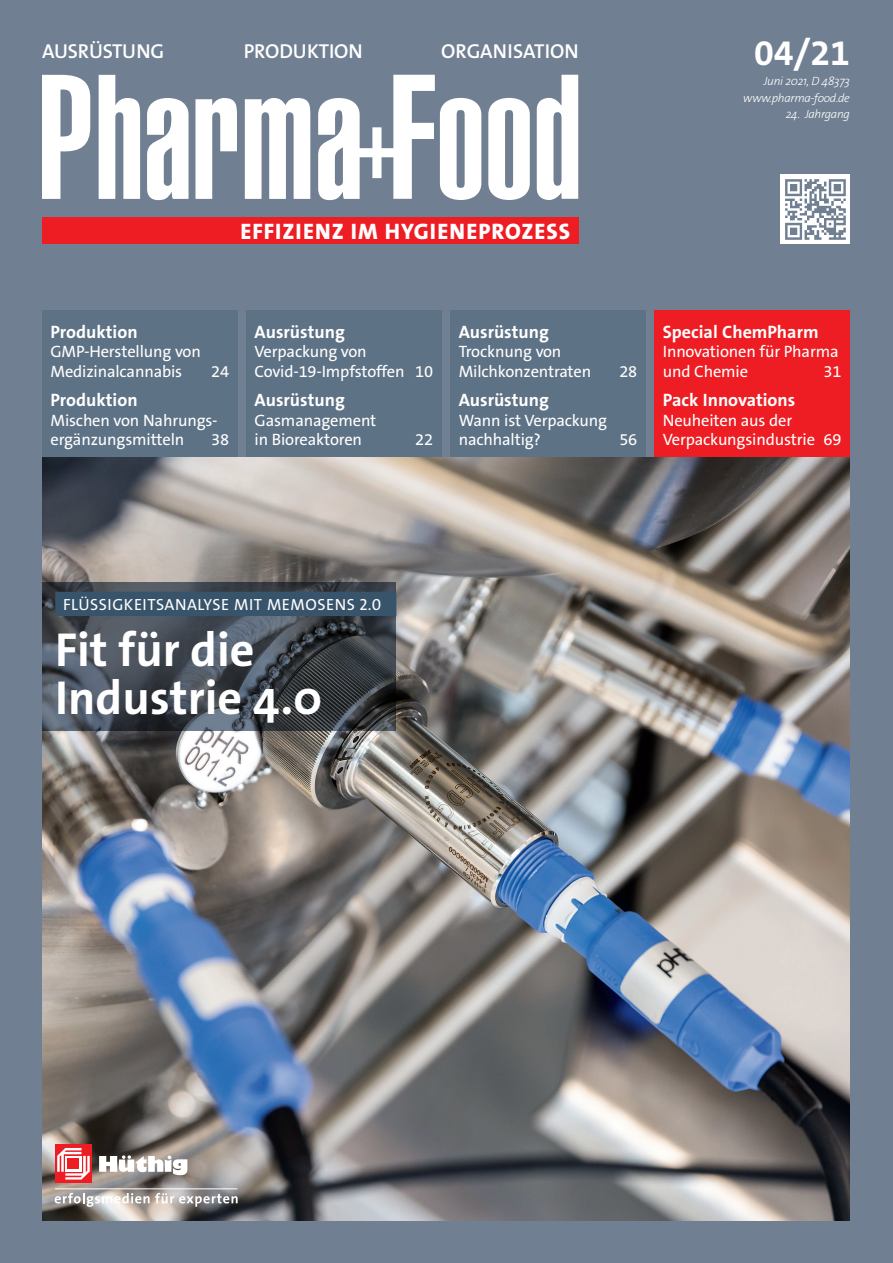
<style>
.page{position:relative;width:893px;height:1263px;background:#707f92}
.page>*{position:absolute;margin:0;border:0;box-sizing:border-box;transform-origin:0 0}
.t1{font:700 48px/48px "The Sans Os F";color:#fff}
.t2{font:700 36px "The Sans Os F";color:#fff}
.t3{font:800 22.5px "The Sans Os F";letter-spacing:.045em;color:#fff}
.t4{font:600 20.25px "The Sans Os F";letter-spacing:-.005em;color:#fff}
.titel1{font:700 18px "The Sans Os F";color:#fff}
.titel_2{font:16.5px/19.5px "The Sans Os F";letter-spacing:-.01em;color:#fff}
.t5{font:16.2px "The Sans Os F";letter-spacing:.035em;color:#fff}
.t6{font:italic 300 12px/16.5px "The Sans Os F";letter-spacing:-.025em;color:#fff;text-align:right}
</style>
<div class="page">
<img style="left:781px;top:175px;width:69px;height:69px">
<div style="left:42px;top:310px;width:196px;height:149px;background:#5e7286"></div>
<div style="left:246px;top:310px;width:196px;height:149px;background:#5e7286"></div>
<div style="left:654px;top:310px;width:196px;height:149px;background:#ee1d23"></div>
<div style="left:450px;top:310px;width:196px;height:149px;background:#5e7286"></div>
<svg style="left:42px;top:75px;width:49px;height:124px"></svg>
<svg style="left:99px;top:75px;width:41px;height:124px"></svg>
<svg style="left:147px;top:98px;width:42px;height:102px"></svg>
<svg style="left:195px;top:98px;width:42px;height:101px"></svg>
<svg style="left:245px;top:98px;width:65px;height:101px"></svg>
<svg style="left:318px;top:75px;width:163px;height:125px"></svg>
<svg style="left:488px;top:98px;width:42px;height:102px"></svg>
<svg style="left:537px;top:75px;width:41px;height:125px"></svg>
<div style="left:42px;top:217px;width:537px;height:27px;background:#ee1d23"></div>
<img style="left:42px;top:458px;width:808px;height:762px">
<svg style="left:43px;top:582px;width:353px;height:148px;background:#424850"></svg>
<div style="left:55px;top:592px;width:341px;height:24px;background:#38546b"></div>
<div style="left:55px;top:1144px;width:37px;height:39px;background:#ee1d23"></div>
<svg style="left:57px;top:1148px;width:33px;height:31px"></svg>
<div style="left:65px;top:1156px;width:17px;height:16px;background:#fff"></div>
<div style="left:68px;top:1158px;width:11px;height:11px;background:#ee1d23"></div>
<svg style="left:99px;top:1155px;width:88px;height:20px;background:#cbc8c5"></svg>
<hr style="left:55px;top:1188px;width:182px;height:1px;background:#fff">
<svg style="left:55px;top:1193px;width:183px;height:14px;background:#b7b3b1"></svg>
<p class="t4" style="left:42px;top:38px;width:124px">AUSRÜSTUNG</p>
<p class="t4" style="left:244px;top:38px;width:120px">PRODUKTION</p>
<p class="t4" style="left:441px;top:38px;width:139px">ORGANISATION</p>
<p class="t2" style="left:754px;top:30px;width:97px">04/21</p>
<p class="t6" style="left:743px;top:73px;width:108px">Juni 2021, D 48373 www.pharma-food.de</p>
<p class="t6" style="left:786px;top:106px;width:66px">24. Jahrgang</p>
<p class="t3" style="left:240px;top:217px;width:331px">EFFIZIENZ IM HYGIENEPROZESS</p>
<p class="titel1" style="left:51px;top:320px;width:89px">Produktion</p>
<p class="titel_2" style="left:51px;top:342px;width:152px">GMP-Herstellung von<br>Medizinalcannabis</p>
<p class="titel_2" style="left:211px;top:362px;width:19px">24</p>
<p class="titel1" style="left:51px;top:389px;width:89px">Produktion</p>
<p class="titel_2" style="left:51px;top:411px;width:169px">Mischen von Nahrungs&shy;ergänzungsmitteln</p>
<p class="titel_2" style="left:211px;top:430px;width:19px">38</p>
<p class="titel1" style="left:255px;top:320px;width:92px">Ausrüstung</p>
<p class="titel_2" style="left:255px;top:342px;width:180px">Verpackung von<br>Covid-19-Impfstoffen 10</p>
<p class="titel1" style="left:255px;top:389px;width:92px">Ausrüstung</p>
<p class="titel_2" style="left:255px;top:411px;width:123px">Gasmanagement in Bioreaktoren</p>
<p class="titel_2" style="left:415px;top:430px;width:19px">22</p>
<p class="titel1" style="left:459px;top:320px;width:92px">Ausrüstung</p>
<p class="titel_2" style="left:459px;top:342px;width:134px">Trocknung von<br>Milchkonzentraten</p>
<p class="titel1" style="left:459px;top:389px;width:92px">Ausrüstung</p>
<p class="titel_2" style="left:459px;top:411px;width:150px">Wann ist Verpackung nachhaltig?</p>
<p class="titel_2" style="left:619px;top:362px;width:19px">28</p>
<p class="titel_2" style="left:619px;top:430px;width:19px">56</p>
<p class="titel1" style="left:663px;top:320px;width:157px">Special ChemPharm</p>
<p class="titel_2" style="left:663px;top:342px;width:177px">Innovationen für Pharma und Chemie</p>
<p class="titel_2" style="left:823px;top:362px;width:19px">31</p>
<p class="titel1" style="left:663px;top:389px;width:134px">Pack Innovations</p>
<p class="titel_2" style="left:663px;top:411px;width:180px">Neuheiten aus der<br>Verpackungsindustrie 69</p>
<p class="t5" style="left:63px;top:594px;width:320px">FLÜSSIGKEITSANALYSE MIT MEMOSENS 2.0</p>
<p class="t1" style="left:55px;top:626px;width:269px">Fit für die<br>Industrie 4.0</p>
</div>
